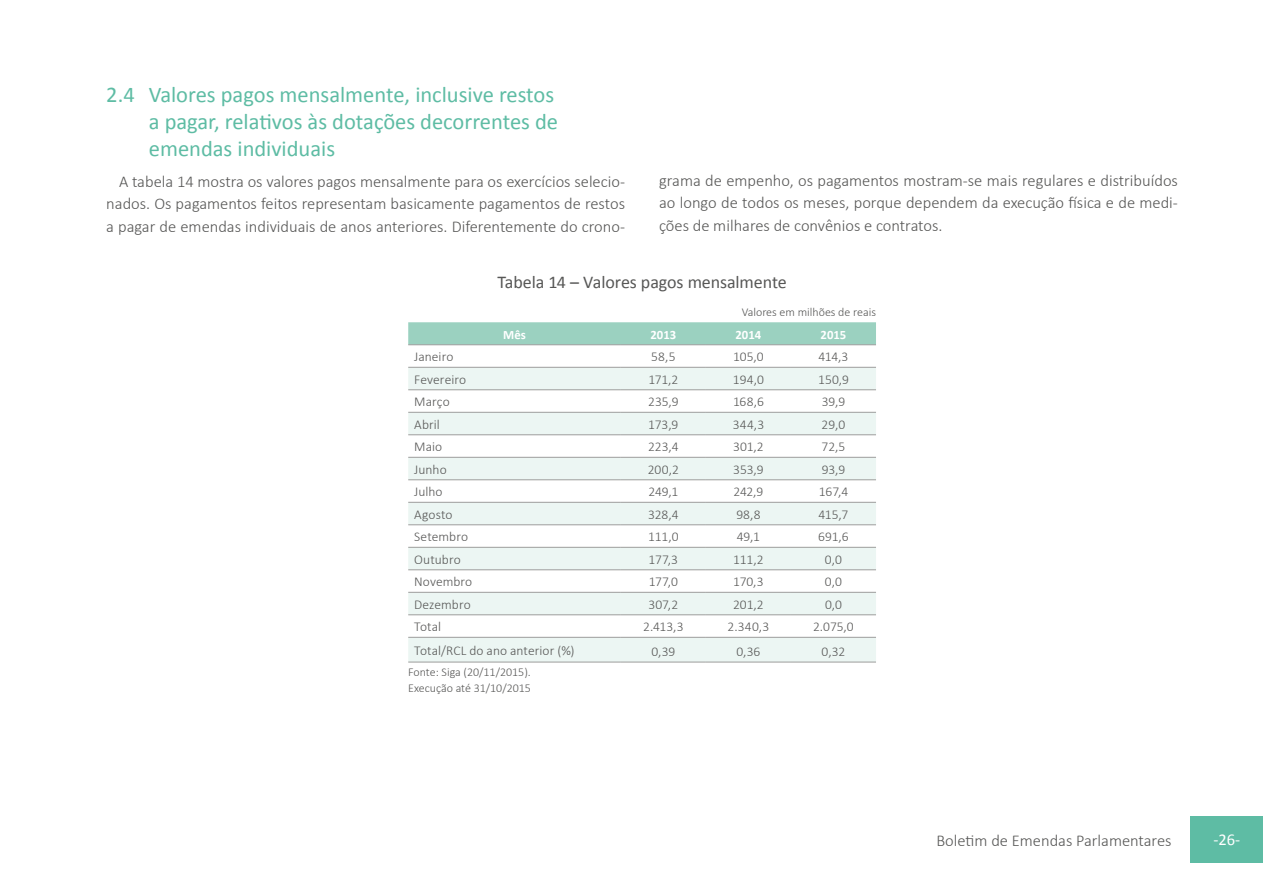
<style>
.page{position:relative;width:1263px;height:893px;background:#fff}
.page>*{position:absolute;margin:0;border:0;box-sizing:border-box;transform-origin:0 0}
.t1{font:22.5px/27px "Calibri";color:#5ebca4}
.t2{font:18px "Calibri";letter-spacing:-.005em;color:#575756}
.t3{font:300 16.5px/22.5px "Calibri";color:#575756;text-align:justify}
.t4{font:16.5px "Calibri";color:#fff}
.t5{font:300 13.5px "Calibri";letter-spacing:.005em;color:#575756}
.t6{font:700 12.75px "Calibri";color:#fff}
.t7{font:300 12px/15.8px "Calibri";color:#575756}
</style>
<div class="page">
<div style="left:1191px;top:817px;width:72px;height:46px;background:#5ebca4"></div>
<div style="left:408px;top:322px;width:468px;height:22px;background:#9bd1c0"></div>
<svg style="left:408px;top:368px;width:468px;height:294px;fill:#ecf6f3"></svg>
<hr style="left:408px;top:344px;width:213px;height:1px;background:#9d9d9c">
<hr style="left:621px;top:344px;width:85px;height:1px;background:#9d9d9c">
<hr style="left:706px;top:344px;width:85px;height:1px;background:#9d9d9c">
<hr style="left:791px;top:344px;width:85px;height:1px;background:#9d9d9c">
<hr style="left:408px;top:367px;width:213px;height:1px;background:#9d9d9c">
<hr style="left:621px;top:367px;width:85px;height:1px;background:#9d9d9c">
<hr style="left:706px;top:367px;width:85px;height:1px;background:#9d9d9c">
<hr style="left:791px;top:367px;width:85px;height:1px;background:#9d9d9c">
<hr style="left:408px;top:592px;width:213px;height:1px;background:#9d9d9c">
<hr style="left:621px;top:592px;width:85px;height:1px;background:#9d9d9c">
<hr style="left:706px;top:592px;width:85px;height:1px;background:#9d9d9c">
<hr style="left:791px;top:592px;width:85px;height:1px;background:#9d9d9c">
<hr style="left:408px;top:389px;width:213px;height:1px;background:#9d9d9c">
<hr style="left:621px;top:389px;width:85px;height:1px;background:#9d9d9c">
<hr style="left:706px;top:389px;width:85px;height:1px;background:#9d9d9c">
<hr style="left:791px;top:389px;width:85px;height:1px;background:#9d9d9c">
<hr style="left:408px;top:412px;width:213px;height:1px;background:#9d9d9c">
<hr style="left:621px;top:412px;width:85px;height:1px;background:#9d9d9c">
<hr style="left:706px;top:412px;width:85px;height:1px;background:#9d9d9c">
<hr style="left:791px;top:412px;width:85px;height:1px;background:#9d9d9c">
<hr style="left:408px;top:434px;width:213px;height:1px;background:#9d9d9c">
<hr style="left:621px;top:434px;width:85px;height:1px;background:#9d9d9c">
<hr style="left:706px;top:434px;width:85px;height:1px;background:#9d9d9c">
<hr style="left:791px;top:434px;width:85px;height:1px;background:#9d9d9c">
<hr style="left:408px;top:457px;width:213px;height:1px;background:#9d9d9c">
<hr style="left:621px;top:457px;width:85px;height:1px;background:#9d9d9c">
<hr style="left:706px;top:457px;width:85px;height:1px;background:#9d9d9c">
<hr style="left:791px;top:457px;width:85px;height:1px;background:#9d9d9c">
<hr style="left:408px;top:479px;width:213px;height:1px;background:#9d9d9c">
<hr style="left:621px;top:479px;width:85px;height:1px;background:#9d9d9c">
<hr style="left:706px;top:479px;width:85px;height:1px;background:#9d9d9c">
<hr style="left:791px;top:479px;width:85px;height:1px;background:#9d9d9c">
<hr style="left:408px;top:502px;width:213px;height:1px;background:#9d9d9c">
<hr style="left:621px;top:502px;width:85px;height:1px;background:#9d9d9c">
<hr style="left:706px;top:502px;width:85px;height:1px;background:#9d9d9c">
<hr style="left:791px;top:502px;width:85px;height:1px;background:#9d9d9c">
<hr style="left:408px;top:524px;width:213px;height:1px;background:#9d9d9c">
<hr style="left:621px;top:524px;width:85px;height:1px;background:#9d9d9c">
<hr style="left:706px;top:524px;width:85px;height:1px;background:#9d9d9c">
<hr style="left:791px;top:524px;width:85px;height:1px;background:#9d9d9c">
<hr style="left:408px;top:547px;width:213px;height:1px;background:#9d9d9c">
<hr style="left:621px;top:547px;width:85px;height:1px;background:#9d9d9c">
<hr style="left:706px;top:547px;width:85px;height:1px;background:#9d9d9c">
<hr style="left:791px;top:547px;width:85px;height:1px;background:#9d9d9c">
<hr style="left:408px;top:569px;width:213px;height:1px;background:#9d9d9c">
<hr style="left:621px;top:569px;width:85px;height:1px;background:#9d9d9c">
<hr style="left:706px;top:569px;width:85px;height:1px;background:#9d9d9c">
<hr style="left:791px;top:569px;width:85px;height:1px;background:#9d9d9c">
<hr style="left:408px;top:614px;width:213px;height:1px;background:#9d9d9c">
<hr style="left:621px;top:614px;width:85px;height:1px;background:#9d9d9c">
<hr style="left:706px;top:614px;width:85px;height:1px;background:#9d9d9c">
<hr style="left:791px;top:614px;width:85px;height:1px;background:#9d9d9c">
<hr style="left:408px;top:637px;width:213px;height:1px;background:#9d9d9c">
<hr style="left:621px;top:637px;width:85px;height:1px;background:#9d9d9c">
<hr style="left:706px;top:637px;width:85px;height:1px;background:#9d9d9c">
<hr style="left:791px;top:637px;width:85px;height:1px;background:#9d9d9c">
<hr style="left:408px;top:662px;width:213px;height:1px;background:#9d9d9c">
<hr style="left:621px;top:662px;width:85px;height:1px;background:#9d9d9c">
<hr style="left:706px;top:662px;width:85px;height:1px;background:#9d9d9c">
<hr style="left:791px;top:662px;width:85px;height:1px;background:#9d9d9c">
<h1 class="t1" style="left:149px;top:81px;width:411px;text-indent:-43px">2.4 Valores pagos mensalmente, inclusive restos a pagar, relativos às dotações decorrentes de emendas individuais</h1>
<p class="t3" style="left:106px;top:170px;width:520px;text-indent:13px">A tabela 14 mostra os valores pagos mensalmente para os exercícios selecio&shy;nados. Os pagamentos feitos representam basicamente pagamentos de restos a pagar de emendas individuais de anos anteriores. Diferentemente do crono-</p>
<p class="t3" style="left:659px;top:169px;width:520px">grama de empenho, os pagamentos mostram-se mais regulares e distribuídos ao longo de todos os meses, porque dependem da execução física e de medi&shy;ções de milhares de convênios e contratos.</p>
<p class="t2" style="left:497px;top:270px;width:291px">Tabela 14 – Valores pagos mensalmente</p>
<p class="t7" style="left:742px;top:304px;width:136px">Valores em milhões de reais</p>
<p class="t6" style="left:503px;top:326px;width:24px">Mês</p>
<p class="t6" style="left:650px;top:326px;width:27px">2013</p>
<p class="t6" style="left:735px;top:326px;width:27px">2014</p>
<p class="t6" style="left:820px;top:326px;width:27px">2015</p>
<p class="t5" style="left:414px;top:348px;width:41px">Janeiro</p>
<p class="t5" style="left:651px;top:348px;width:26px">58,5</p>
<p class="t5" style="left:733px;top:348px;width:32px">105,0</p>
<p class="t5" style="left:818px;top:348px;width:31px">414,3</p>
<p class="t5" style="left:414px;top:371px;width:53px">Fevereiro</p>
<p class="t5" style="left:648px;top:371px;width:32px">171,2</p>
<p class="t5" style="left:733px;top:371px;width:33px">194,0</p>
<p class="t5" style="left:818px;top:371px;width:32px">150,9</p>
<p class="t5" style="left:414px;top:393px;width:37px">Março</p>
<p class="t5" style="left:648px;top:393px;width:32px">235,9</p>
<p class="t5" style="left:733px;top:393px;width:32px">168,6</p>
<p class="t5" style="left:822px;top:393px;width:25px">39,9</p>
<p class="t5" style="left:414px;top:416px;width:27px">Abril</p>
<p class="t5" style="left:648px;top:416px;width:32px">173,9</p>
<p class="t5" style="left:733px;top:416px;width:33px">344,3</p>
<p class="t5" style="left:822px;top:416px;width:25px">29,0</p>
<p class="t5" style="left:414px;top:438px;width:29px">Maio</p>
<p class="t5" style="left:648px;top:438px;width:32px">223,4</p>
<p class="t5" style="left:733px;top:438px;width:32px">301,2</p>
<p class="t5" style="left:821px;top:438px;width:25px">72,5</p>
<p class="t5" style="left:414px;top:461px;width:34px">Junho</p>
<p class="t5" style="left:648px;top:461px;width:33px">200,2</p>
<p class="t5" style="left:733px;top:461px;width:32px">353,9</p>
<p class="t5" style="left:822px;top:461px;width:25px">93,9</p>
<p class="t5" style="left:414px;top:483px;width:30px">Julho</p>
<p class="t5" style="left:648px;top:483px;width:31px">249,1</p>
<p class="t5" style="left:733px;top:483px;width:31px">242,9</p>
<p class="t5" style="left:819px;top:483px;width:31px">167,4</p>
<p class="t5" style="left:414px;top:506px;width:40px">Agosto</p>
<p class="t5" style="left:648px;top:506px;width:32px">328,4</p>
<p class="t5" style="left:736px;top:506px;width:26px">98,8</p>
<p class="t5" style="left:819px;top:506px;width:31px">415,7</p>
<p class="t5" style="left:414px;top:528px;width:55px">Setembro</p>
<p class="t5" style="left:648px;top:528px;width:32px">111,0</p>
<p class="t5" style="left:737px;top:528px;width:25px">49,1</p>
<p class="t5" style="left:818px;top:528px;width:32px">691,6</p>
<p class="t5" style="left:414px;top:551px;width:48px">Outubro</p>
<p class="t5" style="left:649px;top:551px;width:31px">177,3</p>
<p class="t5" style="left:733px;top:551px;width:32px">111,2</p>
<p class="t5" style="left:825px;top:551px;width:18px">0,0</p>
<p class="t5" style="left:414px;top:573px;width:60px">Novembro</p>
<p class="t5" style="left:649px;top:573px;width:31px">177,0</p>
<p class="t5" style="left:733px;top:573px;width:32px">170,3</p>
<p class="t5" style="left:825px;top:573px;width:18px">0,0</p>
<p class="t5" style="left:414px;top:596px;width:58px">Dezembro</p>
<p class="t5" style="left:648px;top:596px;width:31px">307,2</p>
<p class="t5" style="left:733px;top:596px;width:32px">201,2</p>
<p class="t5" style="left:825px;top:596px;width:18px">0,0</p>
<p class="t5" style="left:414px;top:618px;width:28px">Total</p>
<p class="t5" style="left:643px;top:618px;width:42px">2.413,3</p>
<p class="t5" style="left:728px;top:618px;width:43px">2.340,3</p>
<p class="t5" style="left:813px;top:618px;width:42px">2.075,0</p>
<p class="t5" style="left:414px;top:642px;width:162px">Total/RCL do ano anterior (%)</p>
<p class="t5" style="left:651px;top:643px;width:25px">0,39</p>
<p class="t5" style="left:736px;top:643px;width:25px">0,36</p>
<p class="t5" style="left:822px;top:643px;width:25px">0,32</p>
<p class="t7" style="left:408px;top:664px;width:124px">Fonte: Siga (20/11/2015).<br>Execução até 31/10/2015</p>
<p class="t3" style="left:936px;top:829px;width:237px">Boletim de Emendas Parlamentares</p>
<p class="t4" style="left:1213px;top:829px;width:28px">-26-</p>
</div>
